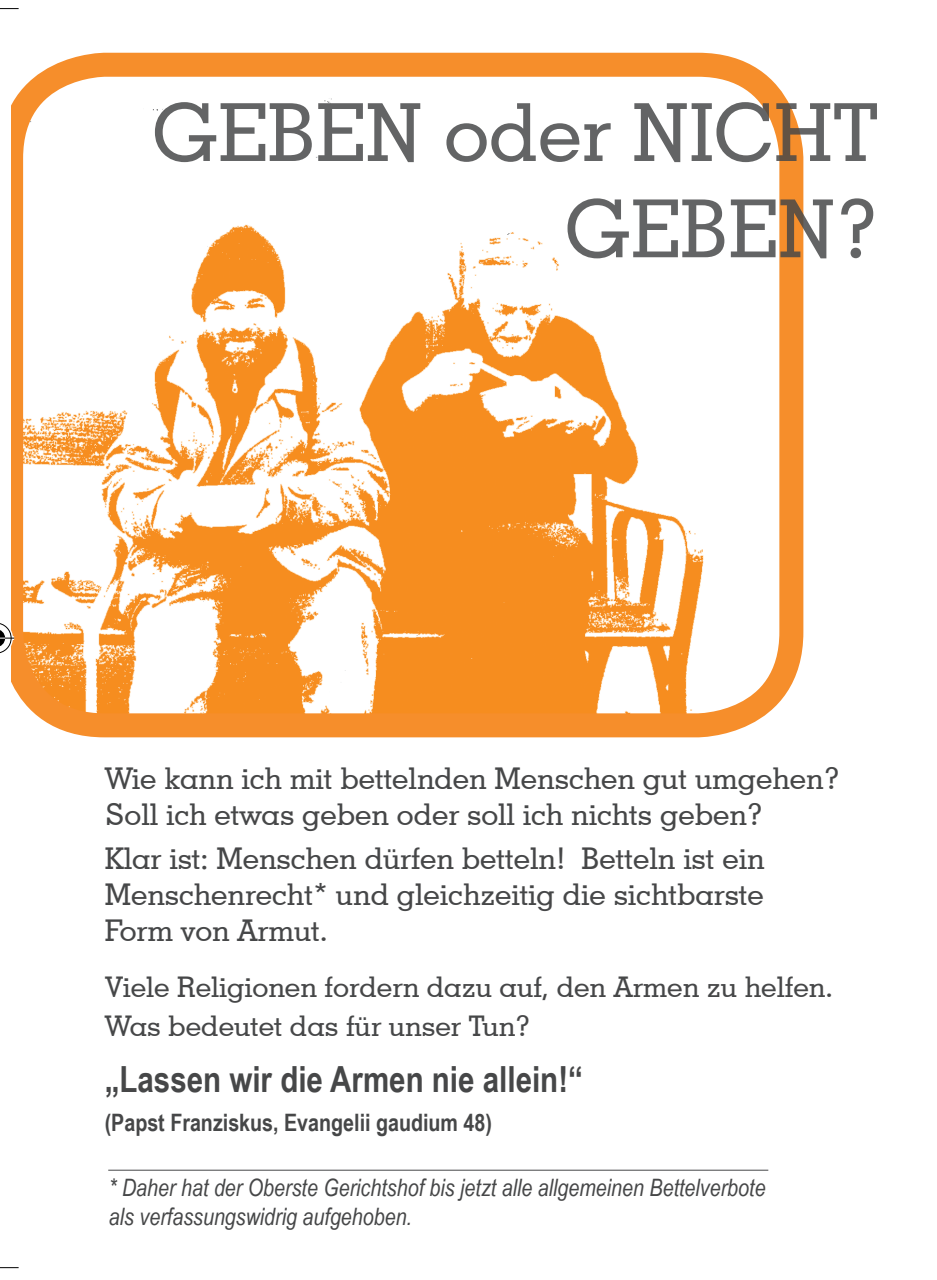
<style>
.page{position:relative;width:937px;height:1280px;background:#fff}
.page>*{position:absolute;margin:0;border:0;box-sizing:border-box;transform-origin:0 0}
.t1{font:500 80.1px/96.3px "Geometric Slab 703 BT";color:#464748;text-align:right}
.t2{font:700 36px "Arial Narrow";color:#464748}
.t3{font:500 30px/36px "Geometric Slab 703 BT";color:#464748}
.t4{font:500 28.5px/39px "Geometric Slab 703 BT";color:#464748}
.t5{font:italic 24px/28.8px "Arial Narrow";color:#464748}
.t6{font:700 24px "Arial Narrow";color:#464748}
</style>
<div class="page">
<svg style="left:11px;top:53px;width:792px;height:684px"></svg>
<hr style="left:108px;top:1169px;width:660px;height:1px;background:#464748">
<svg style="left:0;top:1268px;width:19px;height:1px"></svg>
<svg style="left:0;top:8px;width:19px;height:1px"></svg>
<svg style="left:0;top:1267px;width:19px;height:1px"></svg>
<svg style="left:0;top:621px;width:14px;height:34px"></svg>
<h1 class="t1" style="left:152px;top:84px;width:728px">GEBEN oder NICHT<br>GEBEN?</h1>
<p class="t3" style="left:105px;top:759px;width:736px">Wie kann ich mit bettelnden Menschen gut umgehen?<br>Soll ich etwas geben oder soll ich nichts geben?</p>
<p class="t3" style="left:105px;top:840px;width:661px;text-align:justify">Klar ist: Menschen dürfen betteln! Betteln ist ein Menschenrecht* und gleichzeitig die sichtbarste Form von Armut.</p>
<p class="t4" style="left:105px;top:967px;width:730px">Viele Religionen fordern dazu auf, den Armen zu helfen.<br>Was bedeutet das für unser Tun?</p>
<p class="t2" style="left:105px;top:1052px;width:480px">„Lassen wir die Armen nie allein!“</p>
<p class="t6" style="left:105px;top:1104px;width:389px">(Papst Franziskus, Evangelii gaudium 48)</p>
<p class="t5" style="left:109px;top:1172px;width:658px">* Daher hat der Oberste Gerichtshof bis jetzt alle allgemeinen Bettelverbote als verfassungswidrig aufgehoben.</p>
</div>
